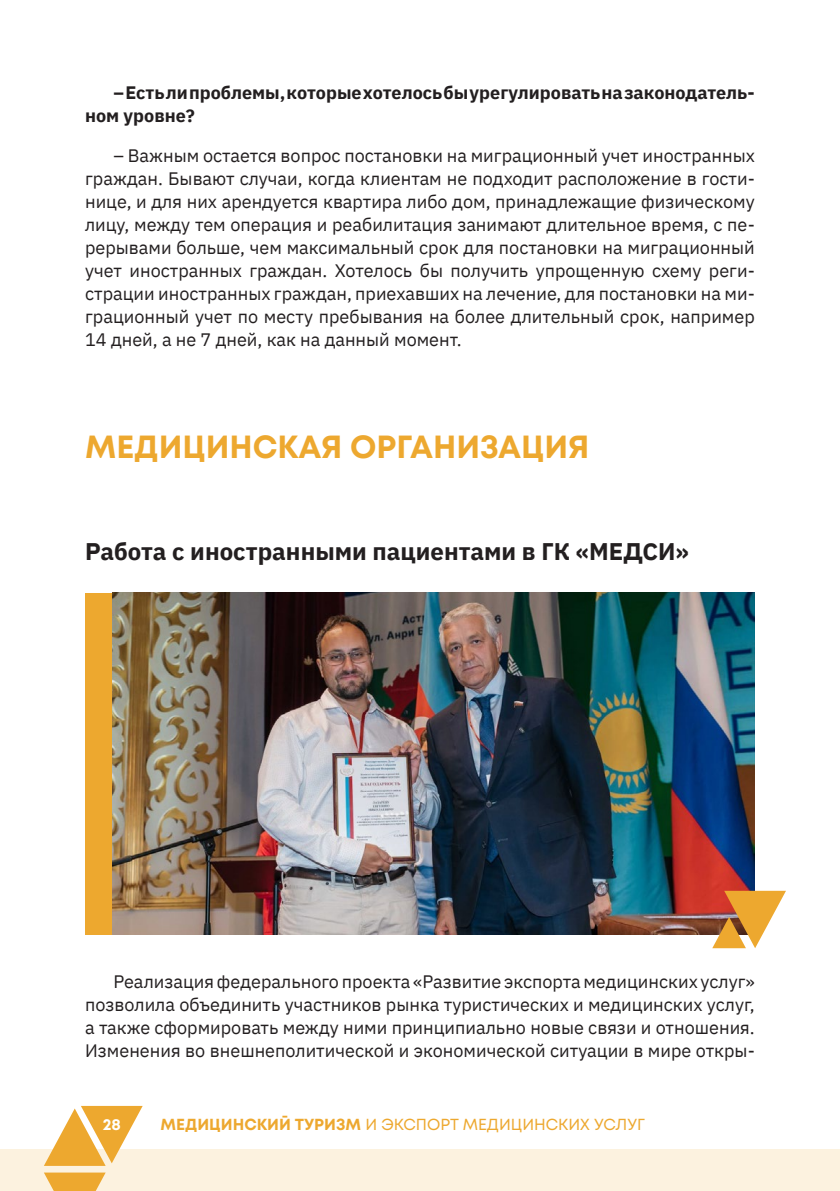
<style>
.page{position:relative;width:840px;height:1191px;background:#fff}
.page>*{position:absolute;margin:0;border:0;box-sizing:border-box;transform-origin:0 0}
.заг{font:700 32px "Mont";color:#eda82f}
.подзаг{font:700 24px "IBM Plex Sans";color:#231f20}
.набор{font:18px/23px "IBM Plex Sans";color:#231f20;text-align:justify}
.набор_bold{font:700 18px/23px "IBM Plex Sans";color:#231f20}
.t1{font:16px "Mont";color:#eda82f}
.t2{font:700 16px "Mont";color:#fff}
.s1{font-weight:700}
</style>
<div class="page">
<hr style="left:839px;top:1149px;width:1px;height:42px;background:#fcf2df">
<div style="left:0;top:1149px;width:839px;height:42px;background:#fcf2df"></div>
<svg style="left:44px;top:1172px;width:62px;height:19px"></svg>
<svg style="left:44px;top:1106px;width:99px;height:59px"></svg>
<img style="left:112px;top:592px;width:642px;height:342px">
<svg style="left:711px;top:890px;width:74px;height:58px"></svg>
<div style="left:85px;top:592px;width:27px;height:342px;background:#eda82f"></div>
<p class="набор_bold" style="left:85px;top:80px;width:670px;text-indent:28px">– Есть ли проблемы, которые хотелось бы урегулировать на законодатель&shy;ном уровне?</p>
<p class="набор" style="left:85px;top:143px;width:670px;text-indent:28px">– Важным остается вопрос постановки на миграционный учет иностранных граждан. Бывают случаи, когда клиентам не подходит расположение в гости&shy;нице, и для них арендуется квартира либо дом, принадлежащие физическому лицу, между тем операция и реабилитация занимают длительное время, с пе&shy;рерывами больше, чем максимальный срок для постановки на миграционный учет иностранных граждан. Хотелось бы получить упрощенную схему реги&shy;страции иностранных граждан, приехавших на лечение, для постановки на ми&shy;грационный учет по месту пребывания на более длительный срок, например 14 дней, а не 7 дней, как на данный момент.</p>
<p class="заг" style="left:85px;top:426px;width:505px">МЕДИЦИНСКАЯ ОРГАНИЗАЦИЯ</p>
<p class="подзаг" style="left:85px;top:532px;width:604px">Работа с иностранными пациентами в ГК «МЕДСИ»</p>
<p class="набор" style="left:85px;top:969px;width:670px;text-indent:28px">Реализация федерального проекта «Развитие экспорта медицинских услуг» позволила объединить участников рынка туристических и медицинских услуг, а также сформировать между ними принципиально новые связи и отношения.<br>Изменения во внешнеполитической и экономической ситуации в мире откры-</p>
<p class="t2" style="left:103px;top:1114px;width:20px">28</p>
<p class="t1" style="left:160px;top:1114px;width:485px"><span class="s1">МЕДИЦИНСКИЙ ТУРИЗМ</span> И ЭКСПОРТ МЕДИЦИНСКИХ УСЛУГ</p>
</div>
